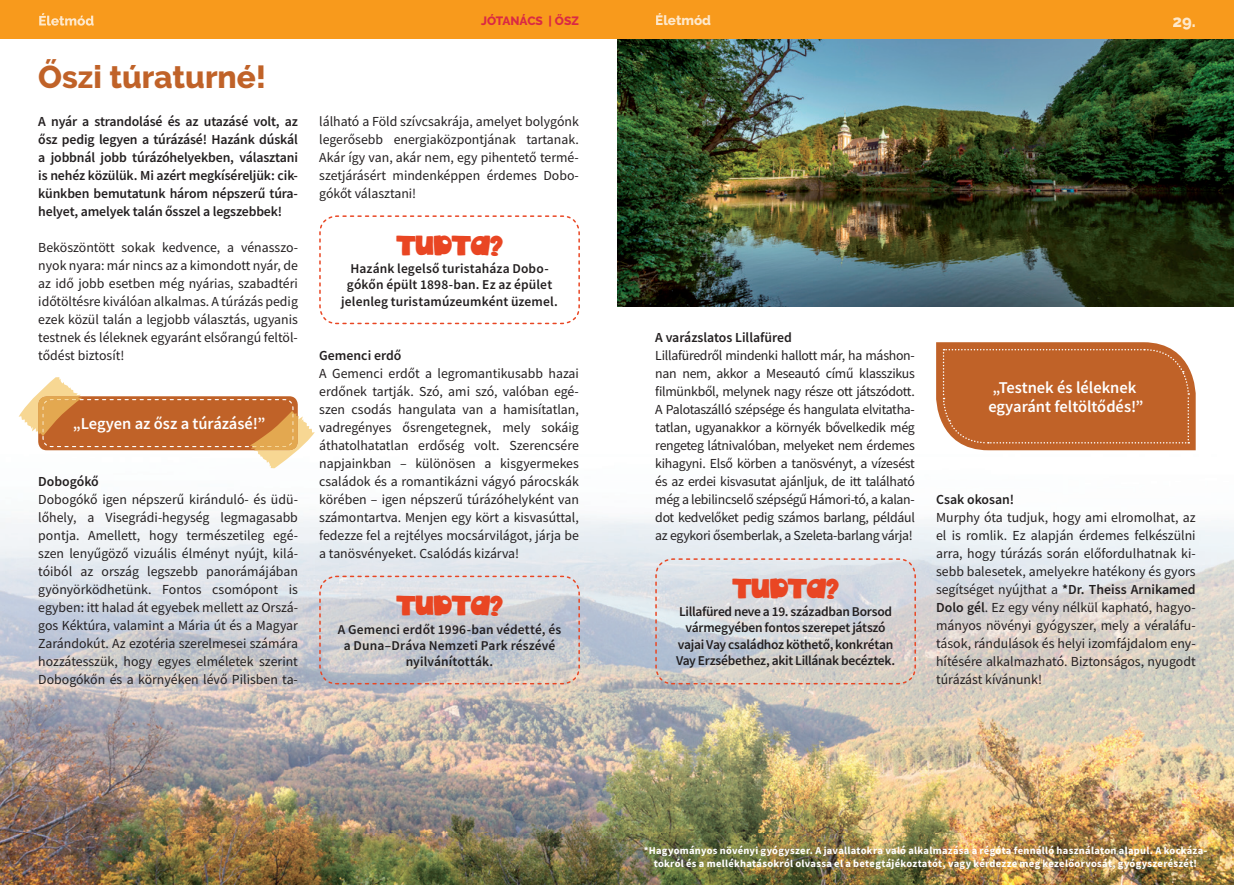
<style>
.page{position:relative;width:1234px;height:885px;background:#fff}
.page>*{position:absolute;margin:0;border:0;box-sizing:border-box;transform-origin:0 0}
.t1{font:800 31.5px "Raleway";color:#c06228}
.t2{font:19.5px "aka Dylan Plain";letter-spacing:-.005em;color:#e94623}
.t3{font:600 16.5px/19.8px "Source Sans Pro";color:#fff}
.t4{font:800 16.5px "Raleway";color:#fee8cb}
.t5{font:13.8px/18px "Source Sans Pro";color:#231f20;text-align:justify}
.t6{font:600 13.8px/18px "Source Sans Pro";letter-spacing:-.01em;color:#231f20;text-align:justify}
.t7{font:600 13.5px/16.2px "Source Sans Pro";letter-spacing:.005em;color:#231f20;text-align:center}
.t8{font:600 13.5px/16.2px "Source Sans Pro";letter-spacing:-.02em;color:#231f20;text-align:center}
.t9{font:800 13.5px "Raleway";color:#fee8cb}
.t10{font:800 12px "Raleway";color:#da2944}
.t11{font:700 10.5px/12.6px "Source Sans Pro";letter-spacing:.025em;color:#fff;text-align:center}
.s1{font-weight:600}
</style>
<div class="page">
<img style="left:0;top:389px;width:1233px;height:495px">
<img style="left:617px;top:38px;width:616px;height:268px">
<img style="left:19px;top:377px;width:62px;height:54px">
<img style="left:254px;top:416px;width:61px;height:52px">
<svg style="left:38px;top:396px;width:260px;height:54px;background:#c66f33"></svg>
<svg style="left:319px;top:215px;width:261px;height:110px"></svg>
<svg style="left:318px;top:575px;width:262px;height:110px;background:#cdcdd1"></svg>
<svg style="left:654px;top:557px;width:262px;height:128px;background:#d5d4d6"></svg>
<svg style="left:935px;top:342px;width:260px;height:108px;background:#c36a34"></svg>
<div style="left:0;top:0;width:1233px;height:38px;background:#f89a1c"></div>
<svg style="left:39px;top:13px;width:55px;height:13px"></svg>
<h1 class="t1" style="left:38px;top:59px;width:229px">Őszi túraturné!</h1>
<p class="t6" style="left:38px;top:112px;width:261px">A nyár a strandolásé és az utazásé volt, az ősz pedig legyen a túrázásé! Hazánk dúskál a jobbnál jobb túrázóhelyekben, választani is nehéz közülük. Mi azért megkíséreljük: cik&shy;künkben bemutatunk három népszerű túra&shy;helyet, amelyek talán ősszel a legszebbek!</p>
<p class="t5" style="left:38px;top:238px;width:261px">Beköszöntött sokak kedvence, a vénasszo&shy;nyok nyara: már nincs az a kimondott nyár, de az idő jobb esetben még nyárias, szabadtéri időtöltésre kiválóan alkalmas. A túrázás pedig ezek közül talán a legjobb választás, ugyanis testnek és léleknek egyaránt elsőrangú feltöl&shy;tődést biztosít!</p>
<p class="t3" style="left:73px;top:413px;width:194px">„Legyen az ősz a túrázásé!”</p>
<p class="t6" style="left:38px;top:472px;width:62px">Dobogókő</p>
<p class="t5" style="left:38px;top:490px;width:261px">Dobogókő igen népszerű kiránduló- és üdü&shy;lőhely, a Visegrádi-hegység legmagasabb pontja. Amellett, hogy természetileg egé&shy;szen lenyűgöző vizuális élményt nyújt, kilá&shy;tóiból az ország legszebb panorámájában gyönyörködhetünk. Fontos csomópont is egyben: itt halad át egyebek mellett az Orszá&shy;gos Kéktúra, valamint a Mária út és a Magyar Zarándokút. Az ezotéria szerelmesei számára hozzátesszük, hogy egyes elméletek szerint Dobogókőn és a környéken lévő Pilisben ta-</p>
<p class="t10" style="left:481px;top:14px;width:99px">JÓTANÁCS | ŐSZ</p>
<p class="t9" style="left:655px;top:13px;width:57px">Életmód</p>
<p class="t4" style="left:1172px;top:12px;width:25px">29.</p>
<p class="t5" style="left:319px;top:112px;width:261px">lálható a Föld szívcsakrája, amelyet bolygónk legerősebb energiaközpontjának tartanak.<br>Akár így van, akár nem, egy pihentető termé&shy;szetjárásért mindenképpen érdemes Dobo&shy;gókőt választani!</p>
<h2 class="t2" style="left:396px;top:232px;width:108px">TUDTA?</h2>
<p class="t7" style="left:341px;top:260px;width:218px">Hazánk legelső turistaháza Dobo&shy;gókőn épült 1898-ban. Ez az épület jelenleg turistamúzeumként üzemel.</p>
<p class="t6" style="left:319px;top:346px;width:84px">Gemenci erdő</p>
<p class="t5" style="left:319px;top:364px;width:261px">A Gemenci erdőt a legromantikusabb hazai erdőnek tartják. Szó, ami szó, valóban egé&shy;szen csodás hangulata van a hamisítatlan, vadregényes ősrengetegnek, mely sokáig áthatolhatatlan erdőség volt. Szerencsére napjainkban – különösen a kisgyermekes családok és a romantikázni vágyó párocskák körében – igen népszerű túrázóhelyként van számontartva. Menjen egy kört a kisvasúttal, fedezze fel a rejtélyes mocsárvilágot, járja be a tanösvényeket. Csalódás kizárva!</p>
<h2 class="t2" style="left:396px;top:592px;width:108px">TUDTA?</h2>
<p class="t7" style="left:338px;top:620px;width:225px">A Gemenci erdőt 1996-ban védetté, és a Duna–Dráva Nemzeti Park részévé nyilvánították.</p>
<p class="t6" style="left:655px;top:328px;width:138px">A varázslatos Lillafüred</p>
<p class="t5" style="left:655px;top:346px;width:261px">Lillafüredről mindenki hallott már, ha máshon&shy;nan nem, akkor a Meseautó című klasszikus filmünkből, melynek nagy része ott játszódott.<br>A Palotaszálló szépsége és hangulata elvitatha&shy;tatlan, ugyanakkor a környék bővelkedik még rengeteg látnivalóban, melyeket nem érdemes kihagyni. Első körben a tanösvényt, a vízesést és az erdei kisvasutat ajánljuk, de itt található még a lebilincselő szépségű Hámori-tó, a kalan&shy;dot kedvelőket pedig számos barlang, például az egykori ősemberlak, a Szeleta-barlang várja!</p>
<h2 class="t2" style="left:732px;top:574px;width:108px">TUDTA?</h2>
<p class="t8" style="left:676px;top:603px;width:221px">Lillafüred neve a 19. században Borsod vármegyében fontos szerepet játszó vajai Vay családhoz köthető, konkrétan Vay Erzsébethez, akit Lillának becéztek.</p>
<p class="t3" style="left:988px;top:377px;width:157px">„Testnek és léleknek egyaránt feltöltődés!”</p>
<p class="t6" style="left:935px;top:490px;width:80px">Csak okosan!</p>
<p class="t5" style="left:935px;top:508px;width:261px">Murphy óta tudjuk, hogy ami elromolhat, az el is romlik. Ez alapján érdemes felkészülni arra, hogy túrázás során előfordulhatnak ki&shy;sebb balesetek, amelyekre hatékony és gyors segítséget nyújthat a <span class="s1">*Dr. Theiss Arnikamed Dolo gél</span>. Ez egy vény nélkül kapható, hagyo&shy;mányos növényi gyógyszer, mely a véraláfu&shy;tások, rándulások és helyi izomfájdalom eny&shy;hítésére alkalmazható. Biztonságos, nyugodt túrázást kívánunk!</p>
<p class="t11" style="left:643px;top:844px;width:565px">*Hagyományos növényi gyógyszer. A javallatokra való alkalmazása a régóta fennálló használaton alapul. A kockáza&shy;tokról és a mellékhatásokról olvassa el a betegtájékoztatót, vagy kérdezze meg kezelőorvosát, gyógyszerészét!</p>
</div>
